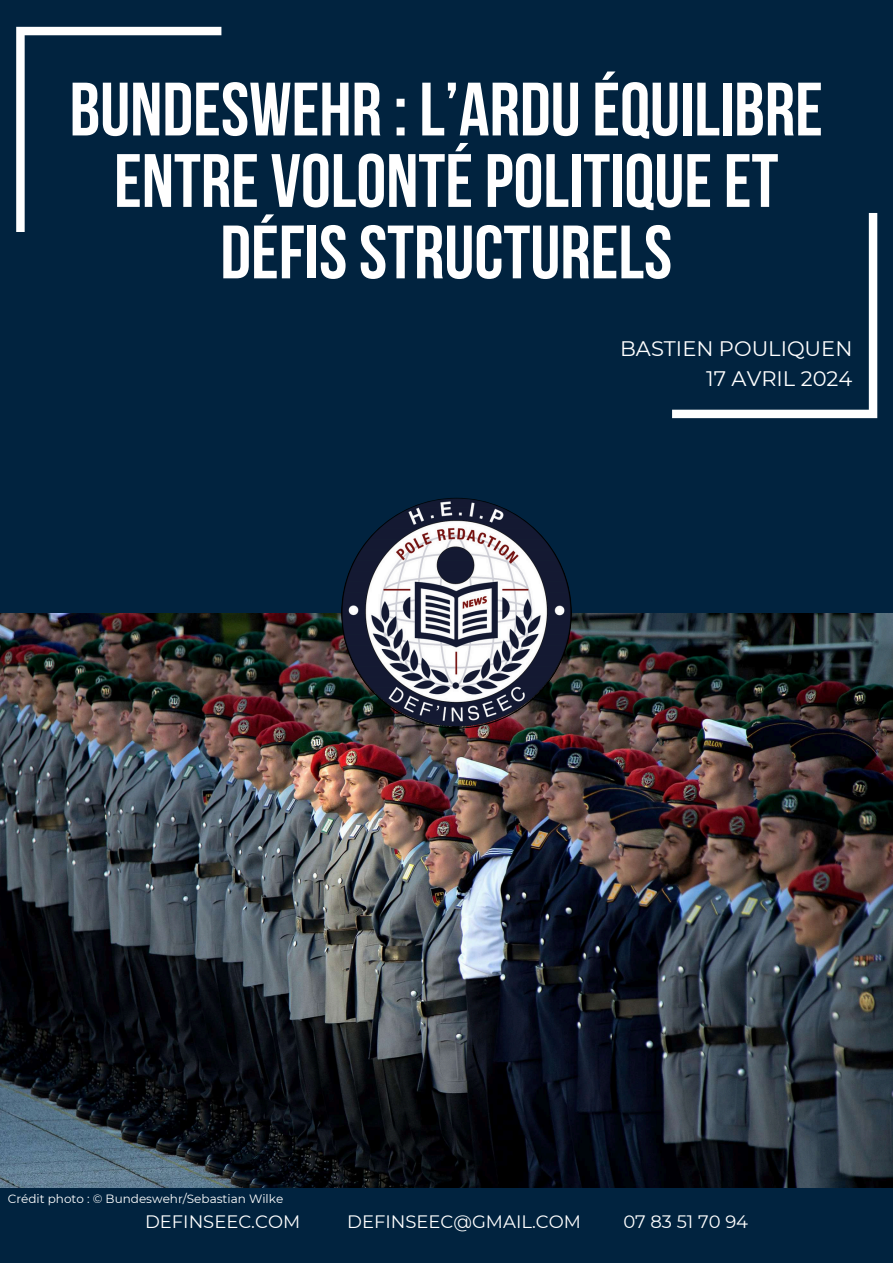
<style>
.page{position:relative;width:893px;height:1263px;background:#01233f}
.page>*{position:absolute;margin:0;border:0;box-sizing:border-box;transform-origin:0 0}
.t1{font:700 75.38px/71.4px "Bebas Neue";color:#fff;text-align:center}
.t2{font:21px/29.2px "Montserrat";color:#fff;text-align:right}
.t3{font:17.92px "Montserrat";color:#fff}
.t4{font:12px "Montserrat";color:#fff}
</style>
<div class="page">
<img style="left:0;top:613px;width:893px;height:575px">
<svg style="left:16px;top:27px;width:205px;height:205px"></svg>
<svg style="left:672px;top:213px;width:205px;height:205px"></svg>
<img style="left:341px;top:498px;width:231px;height:231px;border-radius:50%">
<h1 class="t1" style="left:70px;top:81px;width:755px">BUNDESWEHR : L’ARDUÉQUILIBRE<br>ENTRE VOLONTÉPOLITIQUEET<br>DÉFISSTRUCTURELS</h1>
<p class="t4" style="left:8px;top:1191px;width:277px">Crédit photo : © Bundeswehr/Sebastian Wilke</p>
<h2 class="t2" style="left:620px;top:334px;width:234px">BASTIEN POULIQUEN<br>17 AVRIL 2024</h2>
<p class="t3" style="left:145px;top:1211px;width:157px">DEFINSEEC.COM</p>
<p class="t3" style="left:347px;top:1211px;width:235px">DEFINSEEC@GMAIL.COM</p>
<p class="t3" style="left:623px;top:1211px;width:126px">07 83 51 70 94</p>
</div>
